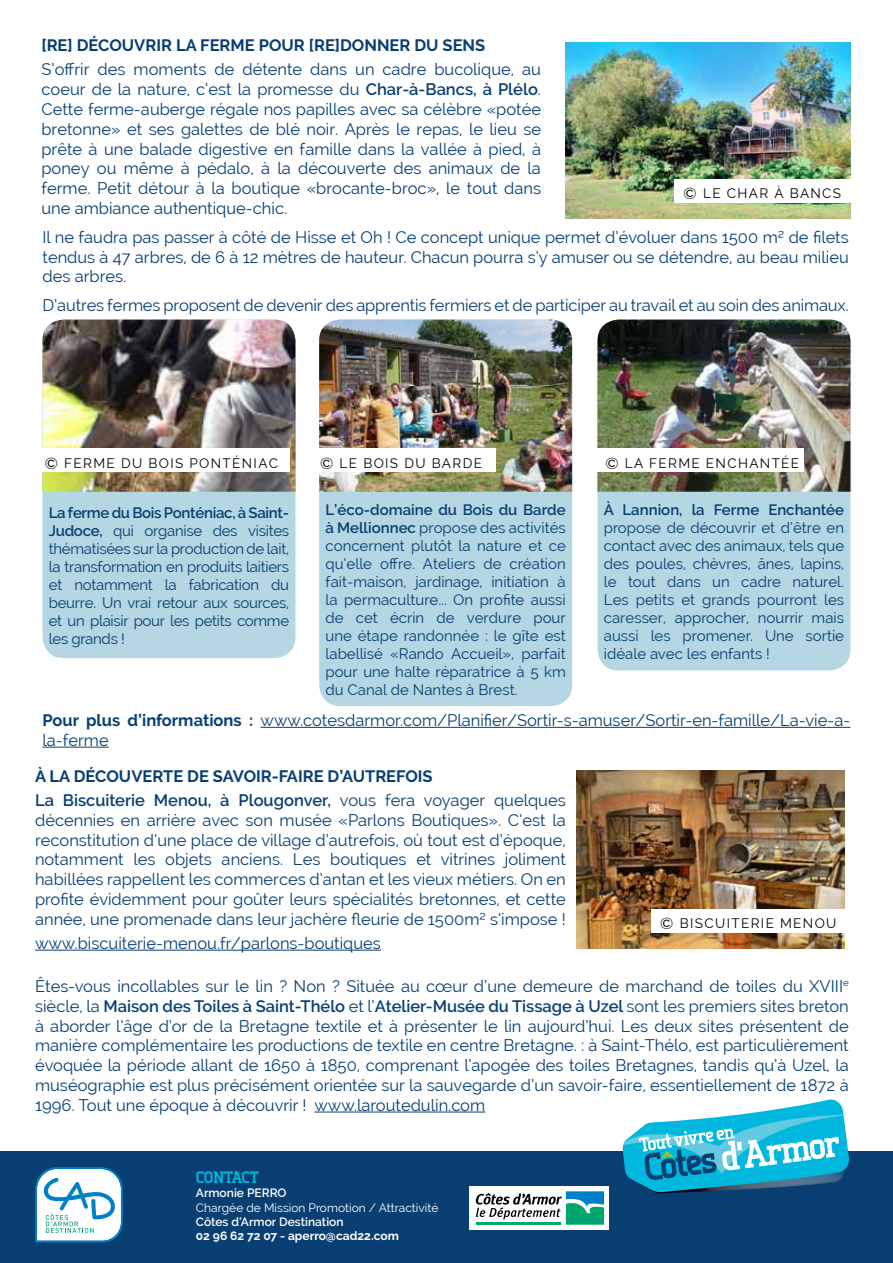
<style>
.page{position:relative;width:893px;height:1263px;background:#fff}
.page>*{position:absolute;margin:0;border:0;box-sizing:border-box;transform-origin:0 0}
.t1{font:16.5px/19.8px "Raleway";color:#083e72;text-align:justify}
.t2{font:700 16.5px "Raleway";color:#083e72}
.t3{font:600 16.5px/24px "Raleway";color:#083e72}
.t4{font:800 16.5px "Tertre";letter-spacing:-.01em;color:#00b8de}
.t5{font:15px/18px "Raleway";color:#083e72;text-align:justify}
.t6{font:600 15px "Raleway";color:#083e72}
.t7{font:13.5px "Raleway";letter-spacing:.1em;color:#000}
.t8{font:12px "Raleway";color:#fff}
.t9{font:600 12px "Raleway";color:#fff}
.t10{font:700 12px "Raleway";color:#fff}
.s1{font-weight:600}
.s2{font-size:15.75px}
.s3{font-weight:700}
.s4{font-weight:400}
</style>
<div class="page">
<div style="left:319px;top:418px;width:253px;height:288px;background:#b5d6e3;border-radius:21px"></div>
<div style="left:597px;top:345px;width:253px;height:325px;background:#b5d6e3;border-radius:21px"></div>
<div style="left:43px;top:338px;width:252px;height:320px;background:#b5d6e3;border-radius:21px"></div>
<div style="left:0;top:1151px;width:893px;height:112px;background:#083e72"></div>
<div style="left:469px;top:1186px;width:140px;height:44px;background:#fff"></div>
<svg style="left:476px;top:1191px;width:128px;height:34px"></svg>
<svg style="left:35px;top:1167px;width:88px;height:75px;background:#bbdae8"></svg>
<svg style="left:623px;top:1099px;width:226px;height:95px"></svg>
<img style="left:566px;top:43px;width:284px;height:175px">
<div style="left:674px;top:179px;width:185px;height:23px;background:#fff"></div>
<img style="left:43px;top:320px;width:252px;height:172px">
<hr style="left:261px;top:727px;width:589px;height:1px;background:#083e72">
<hr style="left:43px;top:747px;width:66px;height:1px;background:#083e72">
<img style="left:319px;top:320px;width:253px;height:172px">
<img style="left:597px;top:320px;width:253px;height:172px">
<div style="left:310px;top:448px;width:186px;height:24px;background:#fff"></div>
<div style="left:596px;top:448px;width:208px;height:24px;background:#fff"></div>
<div style="left:35px;top:448px;width:254px;height:24px;background:#fff"></div>
<hr style="left:35px;top:950px;width:346px;height:1px;background:#083e72">
<img style="left:577px;top:770px;width:267px;height:178px">
<div style="left:651px;top:909px;width:207px;height:23px;background:#fff"></div>
<hr style="left:314px;top:1111px;width:171px;height:1px;background:#083e72">
<p class="t2" style="left:41px;top:36px;width:445px">[RE] DÉCOUVRIR LA FERME POUR [RE]DONNER DU SENS</p>
<p class="t1" style="left:41px;top:60px;width:501px">S’offrir des moments de détente dans un cadre bucolique, au coeur de la nature, c’est la promesse du <span class="s1">Char-à-Bancs, à Plélo</span>.<br>Cette ferme-auberge régale nos papilles avec sa célèbre «potée bretonne» et ses galettes de blé noir. Après le repas, le lieu se prête à une balade digestive en famille dans la vallée à pied, à poney ou même à pédalo, à la découverte des animaux de la ferme. Petit détour à la boutique «brocante-broc», le tout dans une ambiance authentique-chic.</p>
<p class="t7" style="left:684px;top:185px;width:55px"><span class="s2">©</span> Le char</p>
<p class="t7" style="left:774px;top:185px;width:27px">à banc</p>
<p class="t7" style="left:833px;top:185px;width:10px">s</p>
<p class="t1" style="left:43px;top:227px;width:808px">Il ne faudra pas passer à côté de Hisse et Oh ! Ce concept unique permet d’évoluer dans 1500 m² de filets tendus à 47 arbres, de 6 à 12 mètres de hauteur. Chacun pourra s’y amuser ou se détendre, au beau milieu des arbres.</p>
<p class="t1" style="left:43px;top:295px;width:808px">D’autres fermes proposent de devenir des apprentis fermiers et de participer au travail et au soin des animaux.</p>
<p class="t7" style="left:45px;top:455px;width:207px"><span class="s2">©</span> ferm e du Bois Ponténiac</p>
<p class="t7" style="left:320px;top:455px;width:164px"><span class="s2">©</span> Le Bois du Barde</p>
<p class="t7" style="left:605px;top:455px;width:122px"><span class="s2">©</span> la ferm e enchan</p>
<p class="t7" style="left:772px;top:455px;width:29px">tée</p>
<p class="t5" style="left:49px;top:503px;width:242px"><span class="s1">La ferme du Bois Ponténiac, à Saint-Judoce,</span> qui organise des visites thématisées sur la production de lait, la transformation en produits laitiers et notamment la fabrication du beurre. U n vrai retour aux sources, et un plaisir pour les petits comme les grands !</p>
<p class="t5" style="left:325px;top:500px;width:242px"><span class="s1">L’éco-domaine du Bois du Barde à Mellionnec</span> propose des activités concernent plutôt la nature et ce qu’elle offre. Ateliers de création fait-maison, jardinage, initiation à la permaculture... On profite aussi de cet écrin de verdure pour une étape randonnée : le gîte est labellisé «Rando Accueil», parfait pour une halte réparatrice à 5 km du Canal de Nantes à Brest.</p>
<p class="t6" style="left:604px;top:501px;width:242px">À Lannion, la Ferme Enchantée</p>
<p class="t5" style="left:604px;top:518px;width:242px">propose de découvrir et d’être en contact avec des animaux, tels que des poules, chèvres, ânes, lapins, le tout dans un cadre naturel.<br>Les petits et grands pourront les caresser, approcher, nourrir mais aussi les promener. Une sortie idéale avec les enfants !</p>
<p class="t1" style="left:43px;top:710px;width:809px"><span class="s3">Pour plus d’informations :</span> www.cotesdarmor.com/Planifier/Sortir-s-amuser/Sortir-en-famille/La-vie-a&shy;la-ferme</p>
<p class="t2" style="left:35px;top:767px;width:51px">àla découverte</p>
<p class="t2" style="left:187px;top:767px;width:37px">de savoir</p>
<p class="t2" style="left:272px;top:767px;width:17px">-faire</p>
<p class="t3" style="left:35px;top:764px;width:532px;text-indent:293px"><span class="s3">d’autrefois<br></span>La Biscuiterie Menou, à Plougonver, <span class="s4">vous fera voyager quelques</span></p>
<p class="t1" style="left:35px;top:810px;width:532px">décennies en arrière avec son musée «Parlons Boutiques». C’est la reconstitution d’une place de village d’autrefois, où tout est d’époque, notamment les objets anciens. Les boutiques et vitrines joliment habillées rappellent les commerces d’antan et les vieux métiers. On en profite évidemment pour goûter leurs spécialités bretonnes, et cette année, une promenade dans leur jachère fleurie de 1500m² s’impose !</p>
<p class="t1" style="left:35px;top:933px;width:347px">www.biscuiterie-menou.fr/parlons-boutiques</p>
<p class="t7" style="left:660px;top:915px;width:29px"><span class="s2">©</span> bisc</p>
<p class="t7" style="left:715px;top:915px;width:123px">uiteri e m enou</p>
<p class="t1" style="left:35px;top:976px;width:815px">Êtes-vous incollables sur le lin ? Non ? Située au cœur d’une demeure de marchand de toiles du XVIII<sup>e </sup>siècle, la <span class="s1">Maison des Toiles à Saint-Thélo</span> et l’<span class="s1">Atelier-Musée du Tissage à Uzel</span> sont les premiers sites breton à aborder l’âge d’or de la Bretagne textile et à présenter le lin aujourd’hui. Les deux sites présentent de manière complémentaire les productions de textile en centre Bretagne. : à Saint-Thélo, est particulièrement évoquée la période allant de 1650 à 1850, comprenant l’apogée des toiles Bretagnes, tandis qu’à Uzel, la muséographie est plus précisément orientée sur la sauvegarde d’un savoir-faire, essentiellement de 1872 à 1996. Tout une époque à découvrir ! www.laroutedulin.com</p>
<p class="t4" style="left:196px;top:1167px;width:65px">CONTACT</p>
<p class="t9" style="left:196px;top:1186px;width:92px">Armonie PERRO</p>
<p class="t8" style="left:196px;top:1200px;width:244px">Chargée de Mission Promotion / Attractivité</p>
<p class="t9" style="left:196px;top:1215px;width:149px">Côtes d’Armor Destination</p>
<p class="t10" style="left:196px;top:1229px;width:204px">02 96 62 72 07 - aperro@cad22.com</p>
</div>
